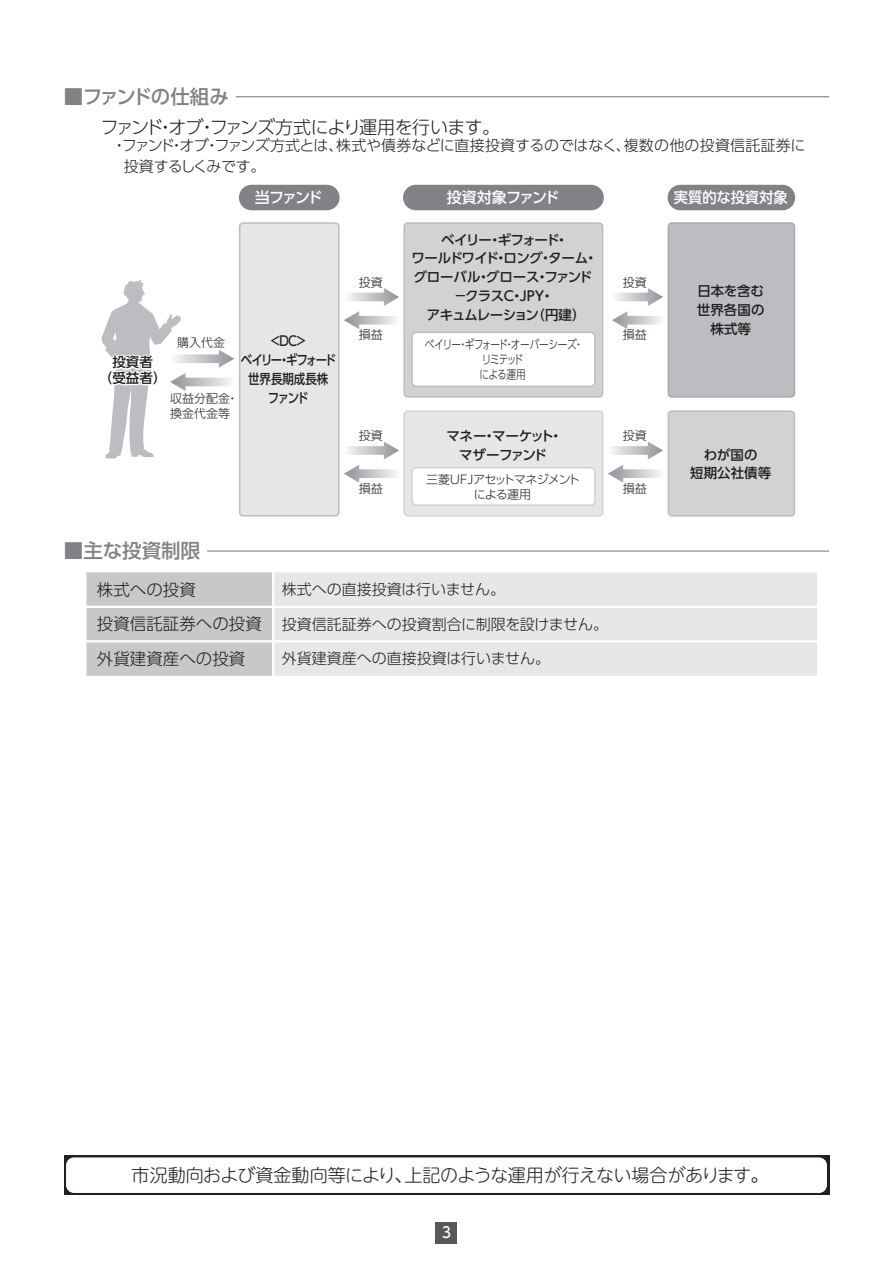
<style>
.page{position:relative;width:893px;height:1263px;background:#fff}
.page>*{position:absolute;margin:0;border:0;box-sizing:border-box;transform-origin:0 0}
.t1{font:500 19.5px "UD Shin Go Pro";letter-spacing:-.06em;color:#808285}
.t2{font:500 19.5px "UD Shin Go Pro";letter-spacing:-.005em;color:#808285}
.t3{font:300 18px "UD Shin M Go Pro";letter-spacing:-.01em;color:#231f20}
.t4{font:300 18px "UD Shin Go Pro";letter-spacing:-.05em;color:#231f20}
.t5{font:300 16.5px "UD Shin Go Pro";color:#231f20}
.t6{font:300 15px/20.2px "UD Shin Go Pro";color:#231f20}
.t7{font:500 15px "UD Shin Go Pro";letter-spacing:-.04em;color:#fff}
.t8{font:500 15px "UD Shin Go Pro";letter-spacing:-.005em;color:#fff;scale:.95 1}
.t9{font:500 15px "UD Shin Go Pro";letter-spacing:-.005em;color:#fff}
.t10{font:500 15px "UD Shin Go Pro";letter-spacing:-.005em;color:#fff;scale:.9 1}
.t11{font:500 13.5px/18.8px "UD Shin Go Pro";letter-spacing:-.06em;color:#231f20;text-align:center}
.t12{font:500 13.5px/15.8px "UD Shin Go Pro";letter-spacing:-.025em;color:#231f20;text-align:center}
.t13{font:500 13.5px/18.8px "UD Shin Go Pro";letter-spacing:-.13em;color:#231f20;text-align:center;scale:.85 1}
.t14{font:500 13.5px/18.8px "UD Shin Go Pro";color:#231f20;text-align:center}
.t15{font:300 12px/15px "UD Shin Go Pro";letter-spacing:-.075em;color:#231f20;text-align:center;scale:.8 1}
.t16{font:300 12px "UD Shin Go Pro";letter-spacing:-.03em;color:#231f20}
.t17{font:300 12px "UD Shin Go Pro";letter-spacing:-.055em;color:#231f20}
.t18{font:300 12px/15px "UD Shin Go Pro";color:#231f20}
.s1{font-size:16.5px}
</style>
<div class="page">
<div style="left:239px;top:185px;width:101px;height:25px;background:#808285;border-radius:13px"></div>
<div style="left:403px;top:185px;width:201px;height:25px;background:#808285;border-radius:13px"></div>
<div style="left:668px;top:185px;width:127px;height:25px;background:#808285;border-radius:13px"></div>
<svg style="left:101px;top:222px;width:694px;height:294px"></svg>
<div style="left:436px;top:1222px;width:21px;height:21px;background:#57585a"></div>
<hr style="left:236px;top:96px;width:593px;height:1px;background:#808285">
<hr style="left:207px;top:550px;width:622px;height:2px;background:#808285">
<div style="left:86px;top:572px;width:186px;height:104px;background:#c7c8ca"></div>
<div style="left:274px;top:572px;width:543px;height:104px;background:#e6e7e9"></div>
<hr style="left:86px;top:606px;width:187px;height:2px;background:#fff">
<hr style="left:273px;top:606px;width:544px;height:2px;background:#fff">
<hr style="left:86px;top:640px;width:187px;height:2px;background:#fff">
<hr style="left:273px;top:640px;width:544px;height:2px;background:#fff">
<div style="left:64px;top:1155px;width:765px;height:40px;background:#231f20"></div>
<div style="left:66px;top:1157px;width:761px;height:36px;background:#fff;border-radius:8px"></div>
<h1 class="t1" style="left:64px;top:81px;width:166px">■ファンドの仕組み</h1>
<p class="t4" style="left:101px;top:112px;width:401px">ファンド・オブ・ファンズ方式により運用を行います。</p>
<p class="t6" style="left:124px;top:135px;width:683px;text-indent:-12px">・ファンド・オブ・ファンズ方式とは、株式や債券などに直接投資するのではなく、複数の他の投資信託証券に投資するしくみです。</p>
<p class="t9" style="left:255px;top:185px;width:69px">当ファンド</p>
<p class="t7" style="left:447px;top:185px;width:114px">投資対象ファンド</p>
<p class="t8" style="left:674px;top:185px;width:121px">実質的な投資対象</p>
<p class="t12" style="left:99px;top:354px;width:69px">投資者<br>（受益者）</p>
<p class="t13" style="left:241px;top:331px;width:114px">＜ＤＣ＞<br>ベイリー・ギフォード世界長期成長株<br>ファンド</p>
<p class="t16" style="left:177px;top:333px;width:49px">購入代金</p>
<p class="t18" style="left:170px;top:390px;width:70px">収益分配金・換金代金等</p>
<p class="t16" style="left:359px;top:273px;width:25px">投資</p>
<p class="t16" style="left:359px;top:325px;width:25px">損益</p>
<p class="t16" style="left:359px;top:426px;width:25px">投資</p>
<p class="t16" style="left:359px;top:478px;width:25px">損益</p>
<p class="t11" style="left:411px;top:230px;width:188px">ベイリー・ギフォード・<br>ワールドワイド・ロング・ターム・グローバル・グロース・ファンド－クラスＣ・ＪＰＹ・<br>アキュムレーション（円建）</p>
<p class="t15" style="left:425px;top:337px;width:200px">ベイリー・ギフォード・オーバーシーズ・リミテッド<br>による運用</p>
<p class="t12" style="left:446px;top:426px;width:118px;line-height:18.8px">マネー・マーケット・マザーファンド</p>
<p class="t16" style="left:623px;top:273px;width:25px">投資</p>
<p class="t16" style="left:623px;top:325px;width:25px">損益</p>
<p class="t16" style="left:623px;top:426px;width:25px">投資</p>
<p class="t14" style="left:697px;top:282px;width:69px">日本を含む世界各国の株式等</p>
<p class="t12" style="left:704px;top:446px;width:55px">わが国の</p>
<p class="t17" style="left:426px;top:470px;width:155px">三菱UFJアセットマネジメント</p>
<p class="t12" style="left:690px;top:465px;width:82px">短期公社債等</p>
<p class="t16" style="left:474px;top:485px;width:59px">による運用</p>
<p class="t16" style="left:623px;top:478px;width:25px">損益</p>
<h1 class="t2" style="left:64px;top:535px;width:138px">■主な投資制限</h1>
<p class="t5" style="left:97px;top:576px;width:100px">株式への投資</p>
<p class="t6" style="left:282px;top:579px;width:225px">株式への直接投資は行いません。</p>
<p class="t6" style="left:97px;top:613px;width:513px"><span class="s1">投資信託証券への投資</span> 投資信託証券への投資割合に制限を設けません。</p>
<p class="t5" style="left:97px;top:645px;width:150px">外貨建資産への投資</p>
<p class="t6" style="left:282px;top:648px;width:270px">外貨建資産への直接投資は行いません。</p>
<p class="t3" style="left:132px;top:1161px;width:638px">市況動向および資金動向等により、上記のような運用が行えない場合があります。</p>
<p class="t10" style="left:442px;top:1220px;width:11px">3</p>
</div>
